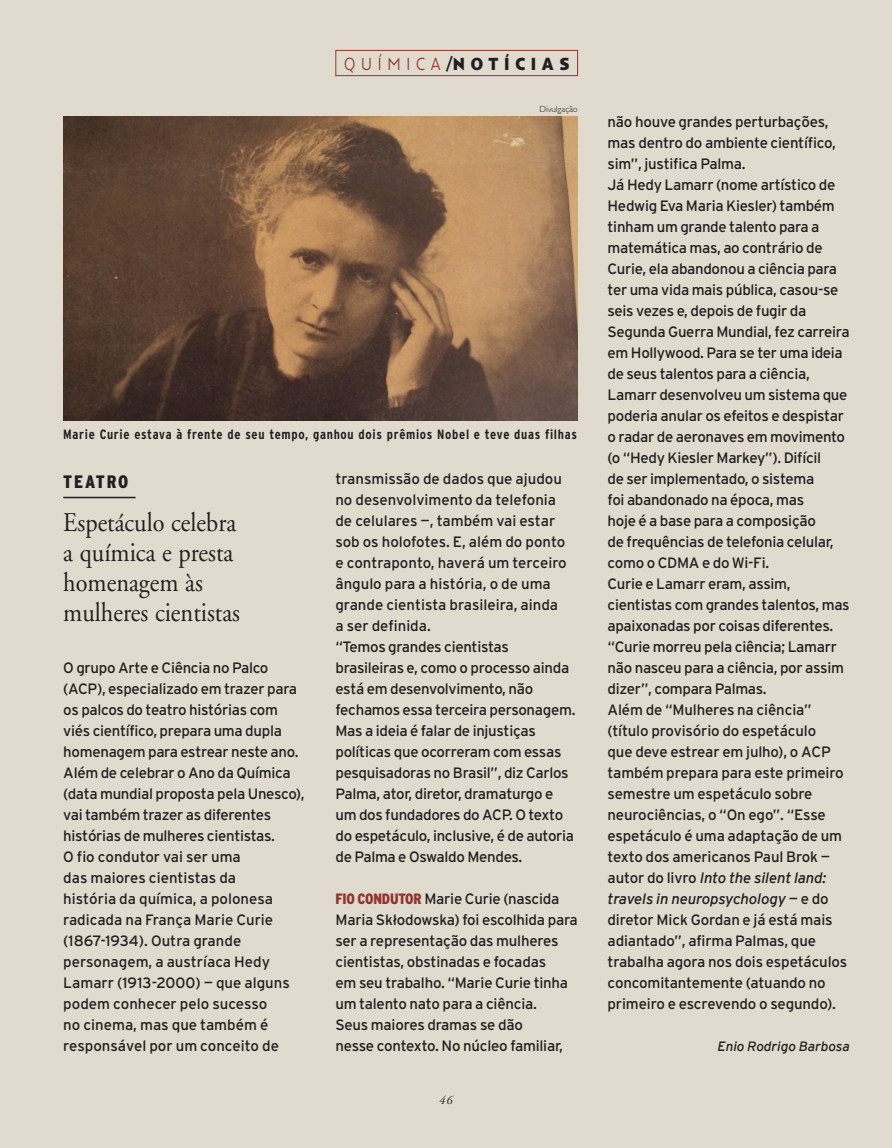
<style>
.page{position:relative;width:892px;height:1148px;background:#fff}
.page>*{position:absolute;margin:0;border:0;box-sizing:border-box;transform-origin:0 0}
.t1{font:27px/30px "Adobe Garamond";color:#231f20;scale:.9 1}
.t2{font:700 18px "Anisette Petite";letter-spacing:.415em;color:#231f20;scale:.9 1}
.t3{font:900 condensed 18px "Interstate";color:#231f20}
.t4{font:15px/21px "Interstate";letter-spacing:-.02em;color:#231f20}
.t5{font:700 condensed 13.5px "Interstate";letter-spacing:.05em;color:#231f20}
.t6{font:italic 13.5px "Interstate";color:#231f20}
.t7{font:italic 12px "Adobe Garamond";color:#231f20}
.t8{font:300 9px "Gill Sans";color:#231f20}
.s1{font-weight:300;color:#92342e}
.s2{font-weight:900;font-stretch:condensed;color:#92342e}
.s3{font-style:italic}
</style>
<div class="page">
<div style="left:0;top:0;width:892px;height:1147px;background:#e0dbce"></div>
<hr style="left:63px;top:496px;width:73px;height:2px;background:#231f20">
<img style="left:63px;top:116px;width:515px;height:305px">
<div style="left:335px;top:50px;width:243px;height:26px;border:1px solid #92342e"></div>
<p class="t2" style="left:344px;top:54px;width:252px"><span class="s1">QUÍMICA</span>/NOTÍCIAS</p>
<p class="t8" style="left:539px;top:104px;width:40px">Divulgação</p>
<p class="t5" style="left:63px;top:426px;width:515px">Marie Curie estava à frente de seu tempo, ganhou dois prêmios Nobel e teve duas filhas</p>
<p class="t3" style="left:63px;top:472px;width:67px">TEATRO</p>
<h1 class="t1" style="left:63px;top:508px;width:198px">Espetáculo celebra a química e presta homenagem às mulheres cientistas</h1>
<p class="t4" style="left:63px;top:657px;width:243px">O grupo Arte e Ciência no Palco (ACP), especializado em trazer para os palcos do teatro histórias com viés científico, prepara uma dupla homenagem para estrear neste ano.<br>Além de celebrar o Ano da Química (data mundial proposta pela Unesco), vai também trazer as diferentes histórias de mulheres cientistas.<br>O fio condutor vai ser uma<br>das maiores cientistas da<br>história da química, a polonesa radicada na França Marie Curie (1867‑1934). Outra grande personagem, a austríaca Hedy<br>Lamarr (1913‑2000) — que alguns podem conhecer pelo sucesso<br>no cinema, mas que também é responsável por um conceito de</p>
<p class="t4" style="left:335px;top:468px;width:242px">transmissão de dados que ajudou no desenvolvimento da telefonia de celulares —, também vai estar sob os holofotes. E, além do ponto e contraponto, haverá um terceiro ângulo para a história, o de uma grande cientista brasileira, ainda<br>a ser definida.<br>“Temos grandes cientistas brasileiras e, como o processo ainda está em desenvolvimento, não fechamos essa terceira personagem.<br>Mas a ideia é falar de injustiças políticas que ocorreram com essas pesquisadoras no Brasil”, diz Carlos<br>Palma, ator, diretor, dramaturgo e um dos fundadores do ACP. O texto do espetáculo, inclusive, é de autoria de Palma e Oswaldo Mendes.</p>
<p class="t4" style="left:335px;top:888px;width:244px"><span class="s2">FIO CONDUTOR</span> Marie Curie (nascida Maria Skłodowska) foi escolhida para ser a representação das mulheres cientistas, obstinadas e focadas<br>em seu trabalho. “Marie Curie tinha um talento nato para a ciência.<br>Seus maiores dramas se dão<br>nesse contexto. No núcleo familiar,</p>
<p class="t7" style="left:439px;top:1093px;width:15px">46</p>
<p class="t4" style="left:608px;top:111px;width:244px">não houve grandes perturbações, mas dentro do ambiente científico, sim”, justifica Palma.<br>Já Hedy Lamarr (nome artístico de<br>Hedwig Eva Maria Kiesler) também tinham um grande talento para a matemática mas, ao contrário de<br>Curie, ela abandonou a ciência para ter uma vida mais pública, casou‑se seis vezes e, depois de fugir da<br>Segunda Guerra Mundial, fez carreira em Hollywood. Para se ter uma ideia de seus talentos para a ciência,<br>Lamarr desenvolveu um sistema que poderia anular os efeitos e despistar o radar de aeronaves em movimento (o “Hedy Kiesler Markey”). Difícil<br>de ser implementado, o sistema<br>foi abandonado na época, mas<br>hoje é a base para a composição<br>de frequências de telefonia celular, como o CDMA e do Wi‑Fi.<br>Curie e Lamarr eram, assim, cientistas com grandes talentos, mas apaixonadas por coisas diferentes. “Curie morreu pela ciência; Lamarr não nasceu para a ciência, por assim dizer”, compara Palmas.<br>Além de “Mulheres na ciência” (título provisório do espetáculo<br>que deve estrear em julho), o ACP também prepara para este primeiro semestre um espetáculo sobre neurociências, o “On ego”. “Esse espetáculo é uma adaptação de um texto dos americanos Paul Brok — autor do livro <span class="s3">Into the silent land: travels in neuropsychology</span> — e do diretor Mick Gordan e já está mais adiantado”, afirma Palmas, que trabalha agora nos dois espetáculos concomitantemente (atuando no primeiro e escrevendo o segundo).</p>
<p class="t6" style="left:717px;top:1038px;width:134px">Enio Rodrigo Barbosa</p>
</div>
